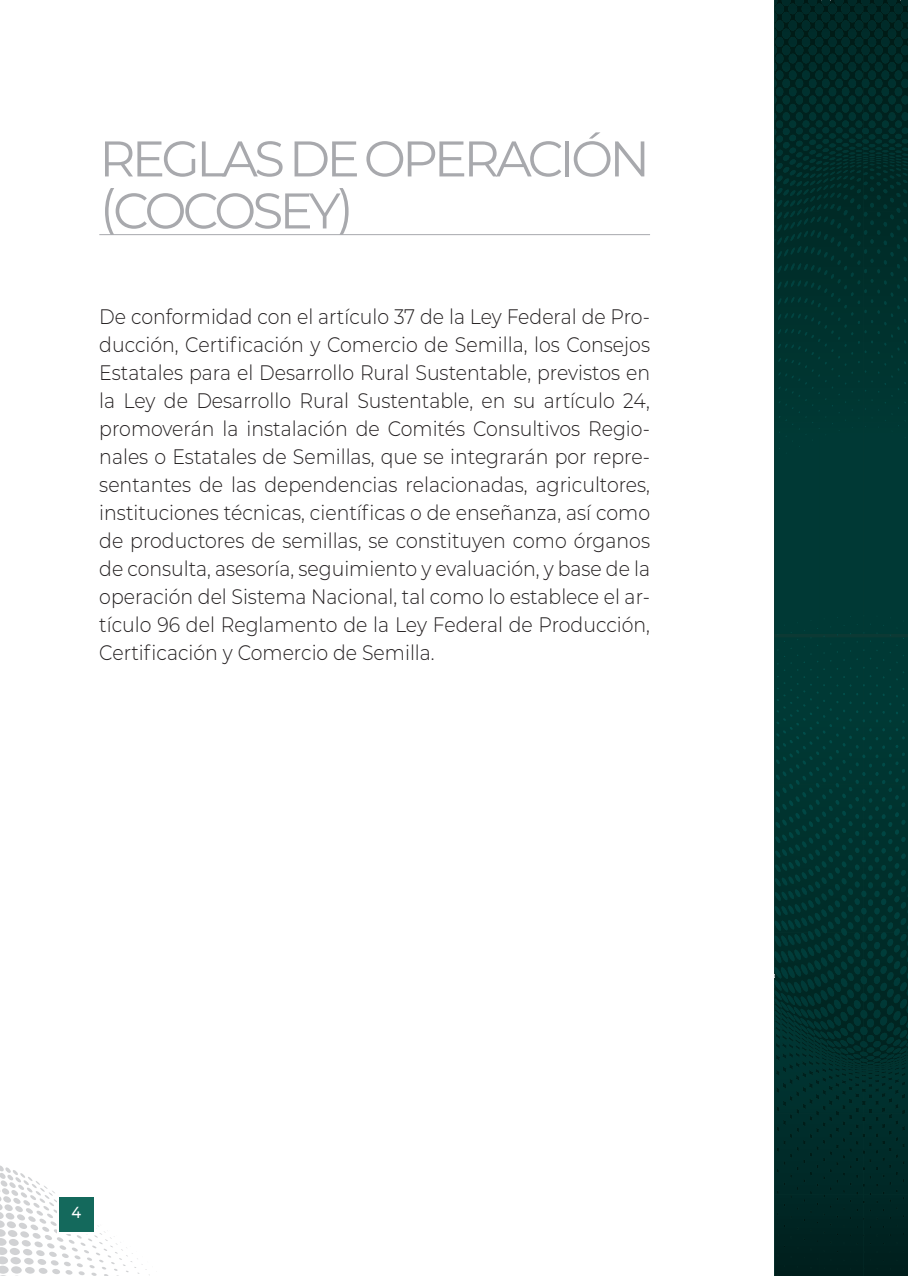
<style>
.page{position:relative;width:908px;height:1276px;background:#fff}
.page>*{position:absolute;margin:0;border:0;box-sizing:border-box;transform-origin:0 0}
.t1{font:50px/52px "Montserrat";letter-spacing:-.075em;color:#a8a9ad}
.t2{font:300 21px/28px "Montserrat";color:#231f20;text-align:justify;scale:.9 1}
.t3{font:500 16px "Montserrat";color:#fff;scale:.9 1}
</style>
<div class="page">
<svg style="left:0;top:1165px;width:150px;height:111px"></svg>
<div style="left:57px;top:1195px;width:38px;height:38px;background:#fff"></div>
<div style="left:59px;top:1197px;width:35px;height:35px;background:#14695c"></div>
<hr style="left:99px;top:234px;width:550px;height:1px;background:#a8a9ad">
<svg style="left:774px;top:0;width:134px;height:1276px;background:#00312d"></svg>
<h1 class="t1" style="left:99px;top:131px;width:552px">REGLAS DE OPERACIÓN (COCOSEY)</h1>
<p class="t2" style="left:99px;top:302px;width:613px">De conformidad con el artículo 37 de la Ley Federal de Pro&shy;ducción, Certificación y Comercio de Semilla, los Consejos Estatales para el Desarrollo Rural Sustentable, previstos en la Ley de Desarrollo Rural Sustentable, en su artículo 24, promoverán la instalación de Comités Consultivos Regio&shy;nales o Estatales de Semillas, que se integrarán por repre&shy;sentantes de las dependencias relacionadas, agricultores, instituciones técnicas, científicas o de enseñanza, así como de productores de semillas, se constituyen como órganos de consulta, asesoría, seguimiento y evaluación, y base de la operación del Sistema Nacional, tal como lo establece el ar&shy;tículo 96 del Reglamento de la Ley Federal de Producción, Certificación y Comercio de Semilla.</p>
<p class="t3" style="left:71px;top:1201px;width:12px">4</p>
</div>
